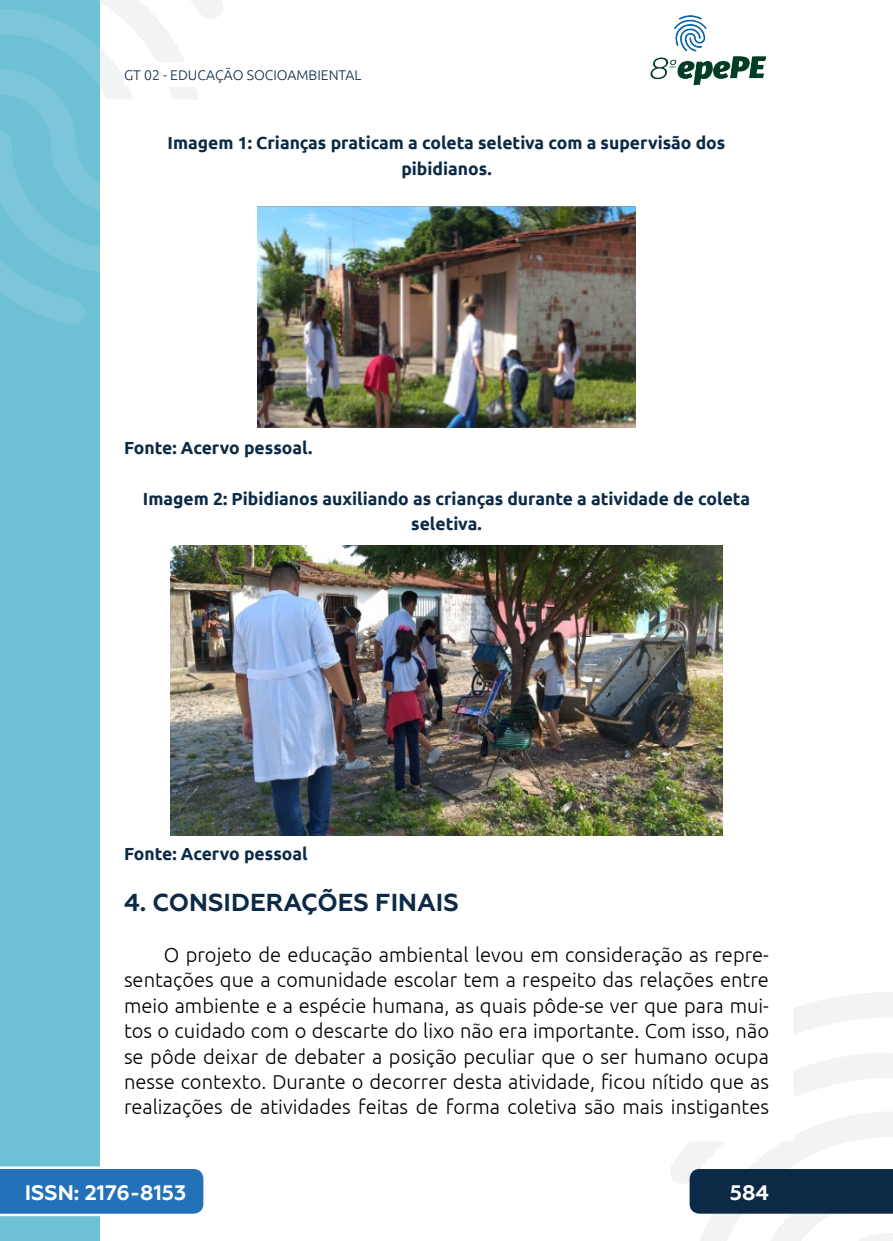
<style>
.page{position:relative;width:893px;height:1241px;background:#fff}
.page>*{position:absolute;margin:0;border:0;box-sizing:border-box;transform-origin:0 0}
._3_SUBTÍTULO{font:700 24.5px "Geometria";color:#0c2a46}
.t1{font:700 21px "Geometria";color:#fff}
._5_CORPO{font:300 20.12px/25.4px "Ubuntu";color:#000;text-align:justify}
._10_LEGENDAS{font:700 17.5px/25.4px "Ubuntu";color:#0c2a46;text-align:center}
.t2{font:300 14px "Ubuntu";color:#0c2a46}
</style>
<div class="page">
<svg style="left:670px;top:992px;width:223px;height:248px"></svg>
<svg style="left:99px;top:0;width:124px;height:324px"></svg>
<img style="left:650px;top:15px;width:117px;height:71px">
<div style="left:0;top:0;width:99px;height:1240px;background:#6ec0d5"></div>
<svg style="left:0;top:0;width:99px;height:325px"></svg>
<svg style="left:0;top:1166px;width:203px;height:49px;background:#367dbf"></svg>
<div style="left:690px;top:1168px;width:203px;height:45px;background:#0c2a46"></div>
<div style="left:124px;top:62px;width:516px;height:25px;background:#fff"></div>
<img style="left:258px;top:206px;width:377px;height:221px">
<img style="left:170px;top:545px;width:553px;height:290px">
<p class="t2" style="left:124px;top:66px;width:239px">GT 02 - EDUCAÇÃO SOCIOAMBIENTAL</p>
<p class="_10_LEGENDAS" style="left:168px;top:130px;width:559px">Imagem 1: Crianças praticam a coleta seletiva com a supervisão dos pibidianos.</p>
<p class="_10_LEGENDAS" style="left:124px;top:435px;width:190px">Fonte: Acervo pessoal.</p>
<p class="_10_LEGENDAS" style="left:143px;top:485px;width:609px">Imagem 2: Pibidianos auxiliando as crianças durante a atividade de coleta seletiva.</p>
<p class="_10_LEGENDAS" style="left:124px;top:841px;width:185px">Fonte: Acervo pessoal</p>
<p class="_3_SUBTÍTULO" style="left:124px;top:888px;width:336px">4. CONSIDERAÇÕES FINAIS</p>
<p class="_5_CORPO" style="left:124px;top:941px;width:646px;text-indent:40px">O projeto de educação ambiental levou em consideração as repre&shy;sentações que a comunidade escolar tem a respeito das relações entre meio ambiente e a espécie humana, as quais pôde-se ver que para mui&shy;tos o cuidado com o descarte do lixo não era importante. Com isso, não se pôde deixar de debater a posição peculiar que o ser humano ocupa nesse contexto. Durante o decorrer desta atividade, ficou nítido que as realizações de atividades feitas de forma coletiva são mais instigantes</p>
<p class="t1" style="left:25px;top:1179px;width:163px">ISSN: 2176-8153</p>
<p class="t1" style="left:730px;top:1179px;width:41px">584</p>
</div>
